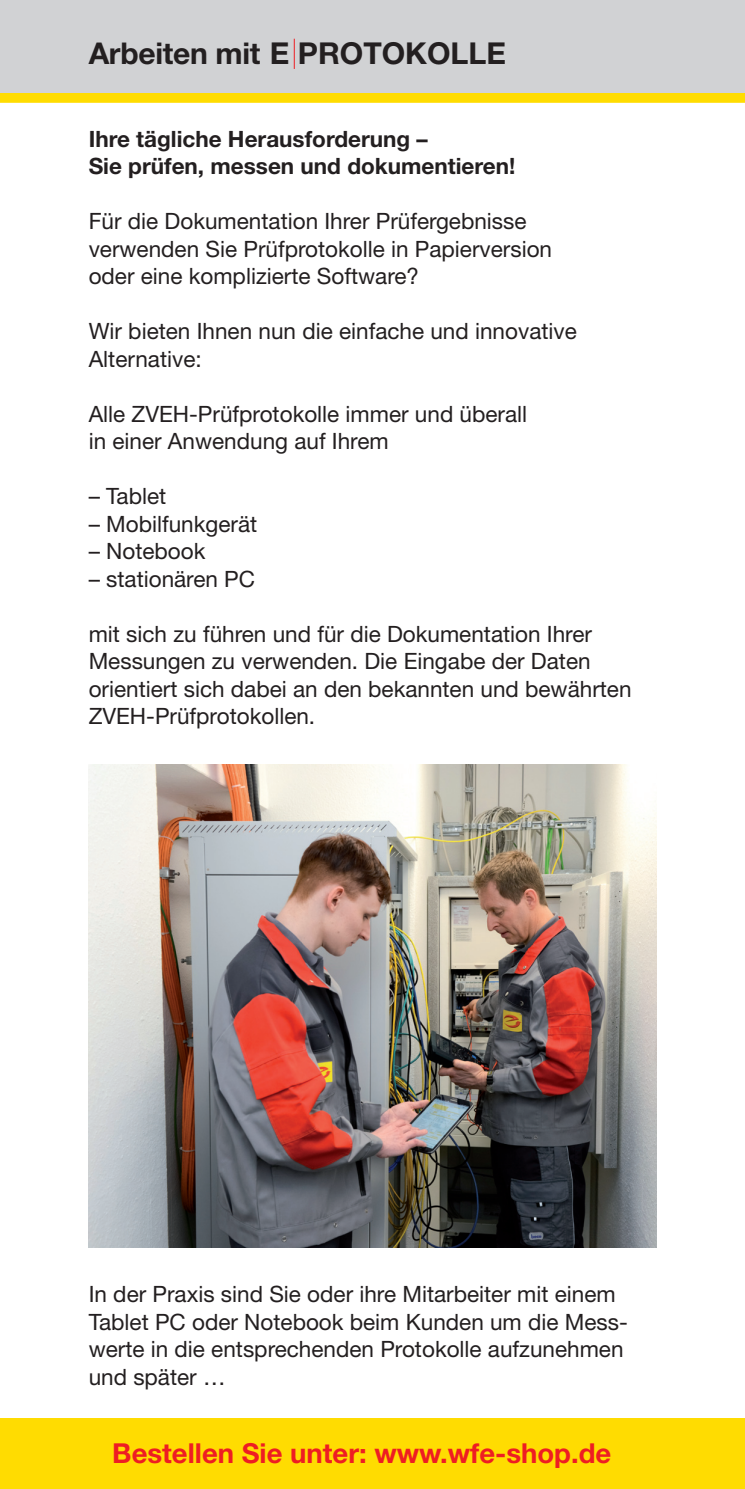
<style>
.page{position:relative;width:745px;height:1489px;background:#fff}
.page>*{position:absolute;margin:0;border:0;box-sizing:border-box;transform-origin:0 0}
.t1{font:700 30px "Helvetica Neue LT Pro";letter-spacing:-.01em;color:#231f20}
.t2{font:700 27.5px "Helvetica Neue LT Pro";color:#ee1d23}
.t3{font:22.5px/27.5px "Helvetica Neue LT Pro";color:#231f20}
.t4{font:700 22.5px/27.5px "Helvetica Neue LT Pro";color:#231f20}
.s1{font-size:30.25px}
</style>
<div class="page">
<div style="left:0;top:92px;width:744px;height:11px;background:#ffdc01"></div>
<div style="left:0;top:0;width:744px;height:92px;background:#d1d2d4"></div>
<hr style="left:293px;top:39px;width:1px;height:30px;background:#ee1d23">
<div style="left:0;top:1417px;width:744px;height:71px;background:#ffdc01"></div>
<img style="left:89px;top:764px;width:567px;height:483px">
<h1 class="t1" style="left:89px;top:42px;width:418px">Arbeiten mit <span class="s1">E PROTOKOLLE</span></h1>
<p class="t4" style="left:89px;top:127px;width:428px">Ihre tägliche Herausforderung –<br>Sie prüfen, messen und dokumentieren!</p>
<p class="t3" style="left:89px;top:209px;width:464px">Für die Dokumentation Ihrer Prüfergebnisse verwenden Sie Prüfprotokolle in Papierversion oder eine komplizierte Software?</p>
<p class="t3" style="left:89px;top:319px;width:489px">Wir bieten Ihnen nun die einfache und innovative<br>Alternative:</p>
<p class="t3" style="left:89px;top:402px;width:439px">Alle ZVEH-Prüfprotokolle immer und überall in einer Anwendung auf Ihrem</p>
<p class="t3" style="left:89px;top:484px;width:79px">– Tablet</p>
<p class="t3" style="left:89px;top:512px;width:170px">– Mobilfunkgerät</p>
<p class="t3" style="left:89px;top:539px;width:118px">– Notebook</p>
<p class="t3" style="left:89px;top:567px;width:168px">– stationären PC</p>
<p class="t3" style="left:89px;top:622px;width:544px">mit sich zu führen und für die Dokumentation Ihrer Messungen zu verwenden. Die Eingabe der Daten orientiert sich dabei an den bekannten und bewährten ZVEH-Prüfprotokollen.</p>
<p class="t3" style="left:89px;top:1282px;width:540px">In der Praxis sind Sie oder ihre Mitarbeiter mit einem Tablet PC oder Notebook beim Kunden um die Mess&shy;werte in die entsprechenden Protokolle aufzunehmen und später …</p>
<p class="t2" style="left:112px;top:1443px;width:500px">Bestellen Sie unter: www.wfe-shop.de</p>
</div>
